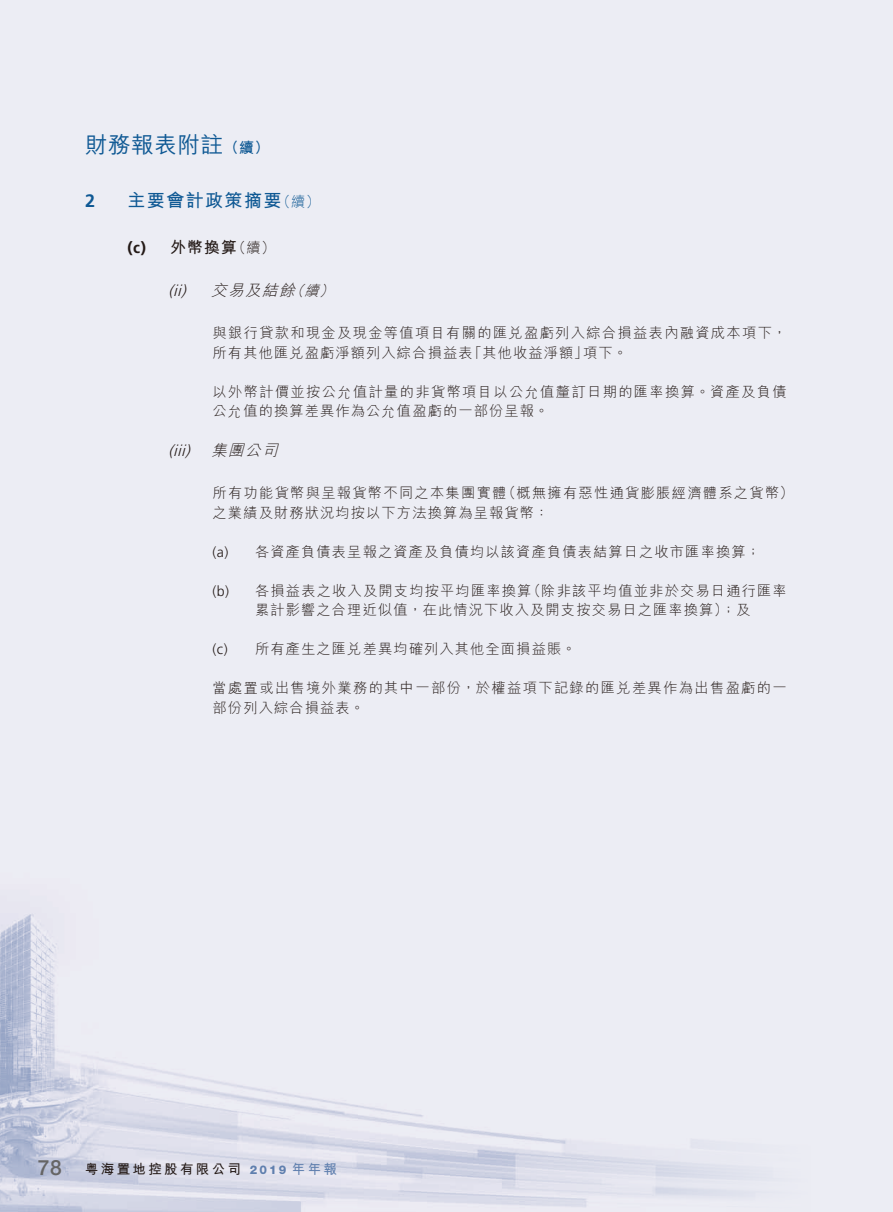
<style>
.page{position:relative;width:893px;height:1212px;background:#fff}
.page>*{position:absolute;margin:0;border:0;box-sizing:border-box;transform-origin:0 0}
.t1{font:500 22.5px "M Hei HK";letter-spacing:.03em;color:#0f5994}
._01_H1{font:700 18px "M Hei HK";letter-spacing:.08em;color:#0f5994}
._01_H1-2{font:700 18px "Frutiger LT Std";color:#0f5994}
._03_H3{font:italic 300 15.75px "Frutiger LT Std";color:#231916}
._02_H2{font:700 15.75px "M Hei HK";color:#231916}
._03_H3-2{font:italic 300 15.75px "M Hei HK";color:#231916}
._00_txt{font:300 14.25px/19.5px "M Hei HK";letter-spacing:.08em;color:#231916}
.t2{font:700 13.5px "M Hei HK";letter-spacing:.175em;color:#231916}
.s1{font-weight:700;font-size:15px}
.s2{font-weight:300;font-size:14.25px}
.s3{font-family:"Frutiger LT Std"}
.s4{font-size:14.25px}
.s5{font-family:"M Hei HK"}
.s6{font-family:"Helvetica Neue LT Std";font-weight:500;font-size:21px;color:#666565}
.s7{font-family:"M Hei HKS"}
.s8{font-family:"Helvetica Neue LT Std";font-weight:800;font-size:12px;color:#5f7fae}
.s9{color:#5f7fae}
</style>
<div class="page">
<div style="left:0;top:0;width:892px;height:1212px;background:#ecedf4"></div>
<img style="left:0;top:913px;width:759px;height:299px">
<h1 class="t1" style="left:85px;top:128px;width:186px">財務報表附註<span class="s1">（續）</span></h1>
<p class="_01_H1-2" style="left:85px;top:191px;width:12px">2</p>
<p class="_01_H1" style="left:128px;top:188px;width:194px">主要會計政策摘要<span class="s2">（續）</span></p>
<p class="_02_H2" style="left:128px;top:236px;width:149px"><span class="s3">(c)</span> 外幣換算<span class="s2">（續）</span></p>
<p class="_03_H3" style="left:168px;top:282px;width:23px">(ii)</p>
<p class="_03_H3-2" style="left:211px;top:279px;width:129px">交易及結餘<span class="s4">（續）</span></p>
<p class="_00_txt" style="left:213px;top:323px;width:576px">與銀行貸款和現金及現金等值項目有關的匯兌盈虧列入綜合損益表內融資成本項下，所有其他匯兌盈虧淨額列入綜合損益表「其他收益淨額」項下。</p>
<p class="_00_txt" style="left:213px;top:381px;width:576px">以外幣計價並按公允值計量的非貨幣項目以公允值釐訂日期的匯率換算。資產及負債公允值的換算差異作為公允值盈虧的一部份呈報。</p>
<p class="_03_H3" style="left:168px;top:442px;width:116px">(iii) <span class="s5">集團公司</span></p>
<p class="_00_txt" style="left:213px;top:483px;width:583px">所有功能貨幣與呈報貨幣不同之本集團實體（概無擁有惡性通貨膨脹經濟體系之貨幣）之業績及財務狀況均按以下方法換算為呈報貨幣：</p>
<p class="_00_txt" style="left:213px;top:541px;width:549px"><span class="s3">(a)</span> 各資產負債表呈報之資產及負債均以該資產負債表結算日之收市匯率換算；</p>
<p class="_00_txt" style="left:213px;top:580px;width:576px;text-align:center"><span class="s3">(b)</span> 各損益表之收入及開支均按平均匯率換算（除非該平均值並非於交易日通行匯率累計影響之合理近似值，在此情況下收入及開支按交易日之匯率換算）；及</p>
<p class="_00_txt" style="left:213px;top:639px;width:365px"><span class="s3">(c)</span> 所有產生之匯兌差異均確列入其他全面損益賬。</p>
<p class="_00_txt" style="left:213px;top:678px;width:576px">當處置或出售境外業務的其中一部份，於權益項下記錄的匯兌差異作為出售盈虧的一部份列入綜合損益表。</p>
<p class="t2" style="left:38px;top:1159px;width:301px"><span class="s6">78</span> <span class="s7">粵</span>海置地控股有限公司 <span class="s8">2019</span> <span class="s9">年年報</span></p>
</div>
